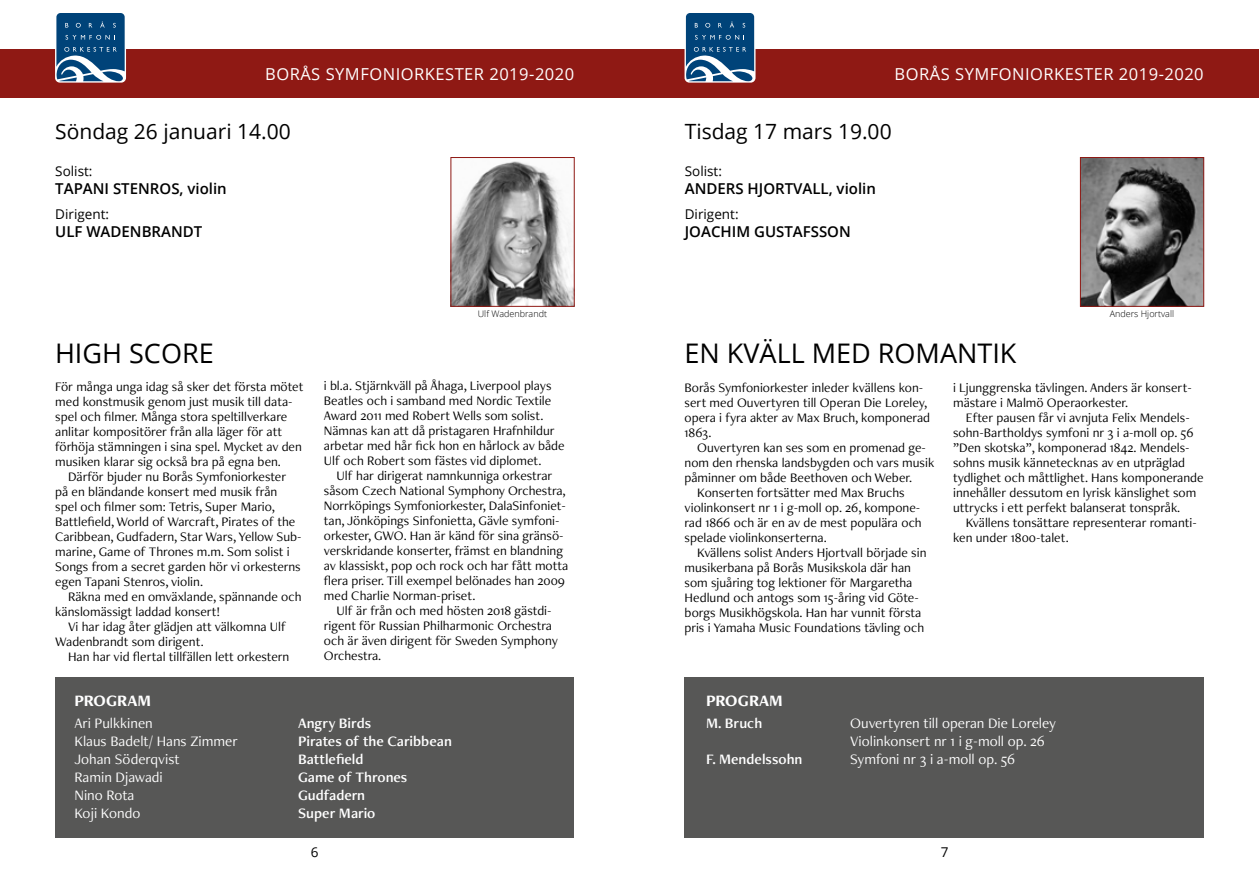
<style>
.page{position:relative;width:1259px;height:893px;background:#fff}
.page>*{position:absolute;margin:0;border:0;box-sizing:border-box;transform-origin:0 0}
.t1{font:27px "Open Sans";color:#000}
.t2{font:21px "Open Sans";color:#000}
.t3{font:16.5px "Open Sans";letter-spacing:.03em;color:#fff}
.t4{font:700 16.5px "Freight Neo Pro";color:#fff}
.t5{font:15px/18px "Freight Neo Pro";color:#fff}
.t6{font:15px "Freight Neo Pro Semi";color:#fff}
.t7{font:600 15px "Open Sans";color:#000}
.t8{font:13.5px/15px "Freight Neo Pro";color:#000}
.t9{font:13.5px "Open Sans";color:#000}
.t10{font:300 9px "Open Sans";color:#000}
</style>
<div class="page">
<div style="left:629px;top:49px;width:630px;height:49px;background:#8f1914"></div>
<svg style="left:684px;top:12px;width:71px;height:71px"></svg>
<svg style="left:686px;top:13px;width:68px;height:68px;background:#29618e"></svg>
<div style="left:0;top:49px;width:629px;height:49px;background:#8f1914"></div>
<svg style="left:55px;top:12px;width:71px;height:71px"></svg>
<svg style="left:56px;top:13px;width:69px;height:68px;background:#2b638f"></svg>
<div style="left:684px;top:677px;width:519px;height:161px;background:#575756"></div>
<div style="left:55px;top:677px;width:519px;height:161px;background:#575756"></div>
<img style="left:1082px;top:159px;width:120px;height:146px">
<div style="left:1080px;top:157px;width:124px;height:150px;border:1px solid #8f1914"></div>
<img style="left:453px;top:161px;width:119px;height:144px">
<div style="left:451px;top:157px;width:123px;height:150px;border:1px solid #8f1914"></div>
<p class="t3" style="left:265px;top:63px;width:311px">BORÅS SYMFONIORKESTER 2019-2020</p>
<p class="t3" style="left:894px;top:63px;width:311px">BORÅS SYMFONIORKESTER 2019-2020</p>
<h2 class="t2" style="left:55px;top:117px;width:237px">Söndag 26 januari 14.00</h2>
<p class="t9" style="left:55px;top:162px;width:39px">Solist:</p>
<p class="t7" style="left:55px;top:178px;width:173px">TAPANI STENROS, violin</p>
<p class="t9" style="left:55px;top:205px;width:55px">Dirigent:</p>
<p class="t7" style="left:55px;top:221px;width:149px">ULF WADENBRANDT</p>
<h2 class="t2" style="left:685px;top:117px;width:208px">Tisdag 17 mars 19.00</h2>
<p class="t9" style="left:685px;top:162px;width:39px">Solist:</p>
<p class="t7" style="left:685px;top:178px;width:193px">ANDERS HJORTVALL, violin</p>
<p class="t9" style="left:685px;top:205px;width:55px">Dirigent:</p>
<p class="t7" style="left:685px;top:221px;width:168px">JOACHIM GUSTAFSSON</p>
<h1 class="t1" style="left:55px;top:334px;width:160px">HIGH SCORE</h1>
<p class="t8" style="left:55px;top:378px;width:250px">För många unga idag så sker det första mötet med konstmusik genom just musik till data&shy;spel och filmer. Många stora speltillverkare anlitar kompositörer från alla läger för att förhöja stämningen i sina spel. Mycket av den musiken klarar sig också bra på egna ben.</p>
<p class="t8" style="left:55px;top:468px;width:248px;text-indent:13px">Därför bjuder nu Borås Symfoniorkester på en bländande konsert med musik från spel och filmer som: Tetris, Super Mario, Battlefield, World of Warcraft, Pirates of the Caribbean, Gudfadern, Star Wars, Yellow Sub&shy;marine, Game of Thrones m.m. Som solist i Songs from a secret garden hör vi orkesterns egen Tapani Stenros, violin.</p>
<p class="t8" style="left:55px;top:588px;width:248px;text-indent:13px">Räkna med en omväxlande, spännande och känslomässigt laddad konsert!</p>
<p class="t8" style="left:55px;top:618px;width:232px;text-indent:13px">Vi har idag åter glädjen att välkomna Ulf<br>Wadenbrandt som dirigent.</p>
<p class="t8" style="left:68px;top:648px;width:223px">Han har vid flertal tillfällen lett orkestern</p>
<p class="t10" style="left:478px;top:307px;width:71px">Ulf Wadenbrandt</p>
<p class="t10" style="left:1109px;top:307px;width:66px">Anders Hjortvall</p>
<p class="t8" style="left:324px;top:378px;width:242px">i bl.a. Stjärnkväll på Åhaga, Liverpool plays Beatles och i samband med Nordic Textile Award 2011 med Robert Wells som solist.<br>Nämnas kan att då pristagaren Hrafnhildur arbetar med hår fick hon en hårlock av både Ulf och Robert som fästes vid diplomet.</p>
<p class="t8" style="left:324px;top:468px;width:246px;text-indent:13px">Ulf har dirigerat namnkunniga orkestrar såsom Czech National Symphony Orchestra, Norrköpings Symfoniorkester, DalaSinfoniet&shy;tan, Jönköpings Sinfonietta, Gävle symfoni&shy;orkester, GWO. Han är känd för sina gränsö&shy;verskridande konserter, främst en blandning av klassiskt, pop och rock och har fått motta flera priser. Till exempel belönades han 2009 med Charlie Norman-priset.</p>
<p class="t8" style="left:324px;top:603px;width:235px;text-indent:13px">Ulf är från och med hösten 2018 gästdi&shy;rigent för Russian Philharmonic Orchestra och är även dirigent för Sweden Symphony Orchestra.</p>
<h1 class="t1" style="left:684px;top:335px;width:333px">EN KVÄLL MED ROMANTIK</h1>
<p class="t8" style="left:684px;top:380px;width:247px">Borås Symfoniorkester inleder kvällens kon&shy;sert med Ouvertyren till Operan Die Loreley, opera i fyra akter av Max Bruch, komponerad 1863.</p>
<p class="t8" style="left:697px;top:440px;width:230px">Ouvertyren kan ses som en promenad ge-</p>
<p class="t8" style="left:684px;top:455px;width:251px">nom den rhenska landsbygden och vars musik</p>
<p class="t8" style="left:684px;top:470px;width:229px">påminner om både Beethoven och Weber.</p>
<p class="t8" style="left:697px;top:485px;width:209px">Konserten fortsätter med Max Bruchs</p>
<p class="t8" style="left:684px;top:500px;width:237px">violinkonsert nr 1 i g-moll op. 26, kompone-</p>
<p class="t8" style="left:684px;top:515px;width:239px">rad 1866 och är en av de mest populära och</p>
<p class="t8" style="left:684px;top:530px;width:144px">spelade violinkonserterna.</p>
<p class="t8" style="left:697px;top:545px;width:231px">Kvällens solist Anders Hjortvall började sin</p>
<p class="t8" style="left:684px;top:560px;width:228px">musikerbana på Borås Musikskola där han</p>
<p class="t8" style="left:684px;top:575px;width:229px">som sjuåring tog lektioner för Margaretha</p>
<p class="t8" style="left:684px;top:590px;width:236px">Hedlund och antogs som 15-åring vid Göte-</p>
<p class="t8" style="left:684px;top:605px;width:238px">borgs Musikhögskola. Han har vunnit första</p>
<p class="t8" style="left:684px;top:620px;width:241px">pris i Yamaha Music Foundations tävling och</p>
<p class="t8" style="left:953px;top:380px;width:240px">i Ljunggrenska tävlingen. Anders är konsert&shy;mästare i Malmö Operaorkester.</p>
<p class="t8" style="left:953px;top:410px;width:252px;text-indent:13px">Efter pausen får vi avnjuta Felix Mendels&shy;sohn-Bartholdys symfoni nr 3 i a-moll op. 56 ”Den skotska”, komponerad 1842. Mendels&shy;sohns musik kännetecknas av en utpräglad tydlighet och måttlighet. Hans komponerande innehåller dessutom en lyrisk känslighet som uttrycks i ett perfekt balanserat tonspråk.</p>
<p class="t8" style="left:953px;top:515px;width:245px;text-indent:13px">Kvällens tonsättare representerar romanti&shy;ken under 1800-talet.</p>
<p class="t4" style="left:74px;top:689px;width:78px">PROGRAM</p>
<p class="t5" style="left:74px;top:714px;width:80px">Ari Pulkkinen</p>
<p class="t6" style="left:298px;top:713px;width:75px">Angry Birds</p>
<p class="t5" style="left:74px;top:732px;width:165px">Klaus Badelt/ Hans Zimmer</p>
<p class="t6" style="left:298px;top:731px;width:155px">Pirates of the Caribbean</p>
<p class="t5" style="left:74px;top:750px;width:107px">Johan Söderqvist</p>
<p class="t6" style="left:298px;top:749px;width:67px">Battlefield</p>
<p class="t5" style="left:74px;top:768px;width:90px">Ramin Djawadi</p>
<p class="t6" style="left:298px;top:767px;width:111px">Game of Thrones</p>
<p class="t5" style="left:74px;top:786px;width:61px">Nino Rota</p>
<p class="t6" style="left:298px;top:785px;width:69px">Gudfadern</p>
<p class="t5" style="left:74px;top:804px;width:67px">Koji Kondo</p>
<p class="t6" style="left:298px;top:803px;width:79px">Super Mario</p>
<p class="t4" style="left:706px;top:689px;width:78px">PROGRAM</p>
<p class="t6" style="left:706px;top:713px;width:58px">M. Bruch</p>
<p class="t5" style="left:850px;top:714px;width:207px">Ouvertyren till operan Die Loreley<br>Violinkonsert nr 1 i g-moll op. 26</p>
<p class="t6" style="left:706px;top:749px;width:98px">F. Mendelssohn</p>
<p class="t5" style="left:850px;top:750px;width:166px">Symfoni nr 3 i a-moll op. 56</p>
<p class="t9" style="left:311px;top:842px;width:9px">6</p>
<p class="t9" style="left:941px;top:842px;width:9px">7</p>
</div>
